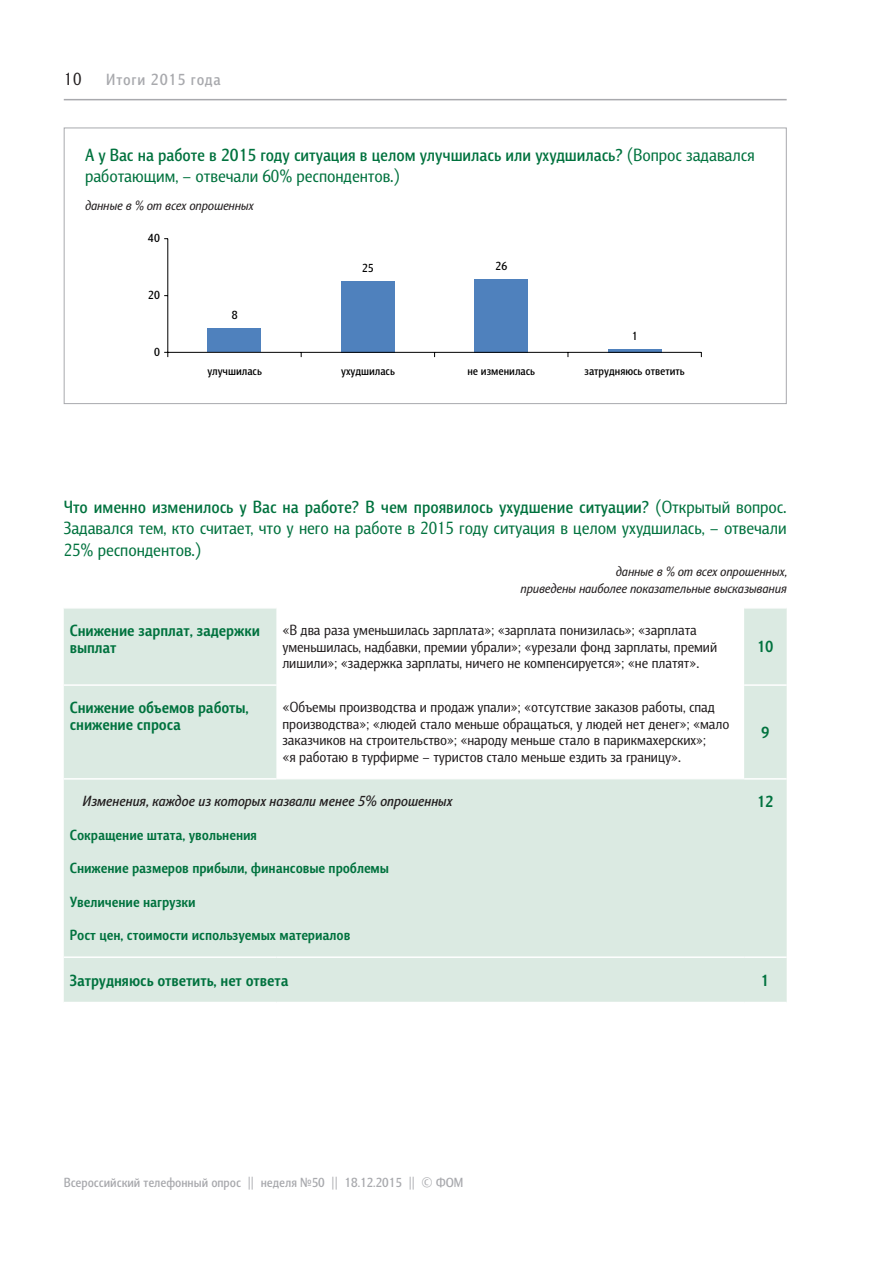
<style>
.page{position:relative;width:893px;height:1263px;background:#fff}
.page>*{position:absolute;margin:0;border:0;box-sizing:border-box;transform-origin:0 0}
.t1{font:18px/21.6px "Barnaul Grotesk";color:#00723e;text-align:justify}
.t2{font:500 18px/21.6px "Barnaul Grotesk";color:#00723e}
.t3{font:18px "Barnaul Grotesk";color:#231f20}
.t4{font:700 16.5px/16.5px "Barnaul Grotesk";color:#00723e}
.t5{font:500 16.5px "Barnaul Grotesk";letter-spacing:.05em;color:#a8a9ad}
.t6{font:15px/16.5px "Barnaul Grotesk";color:#231f20}
.t7{font:700 15px "Barnaul Grotesk";color:#00723e}
.t8{font:italic 500 15px "Barnaul Grotesk";color:#231f20}
.t9{font:italic 13.5px/16.2px "Barnaul Grotesk";color:#231f20;text-align:right}
.t10{font:500 13.5px "Barnaul Grotesk";color:#a8a9ad}
.t11{font:500 12px "Barnaul Grotesk";color:#000}
.s1{font-weight:400}
.s2{font-weight:500}
</style>
<div class="page">
<hr style="left:64px;top:99px;width:723px;height:1px;background:#a8a9ad">
<svg style="left:64px;top:608px;width:723px;height:394px;fill:#dbeae2"></svg>
<hr style="left:64px;top:956px;width:212px;height:2px;background:#fff">
<hr style="left:276px;top:956px;width:468px;height:2px;background:#fff">
<hr style="left:744px;top:956px;width:43px;height:2px;background:#fff">
<hr style="left:64px;top:684px;width:212px;height:2px;background:#fff">
<hr style="left:744px;top:684px;width:43px;height:2px;background:#fff">
<hr style="left:64px;top:778px;width:212px;height:2px;background:#fff">
<hr style="left:744px;top:778px;width:43px;height:2px;background:#fff">
<hr style="left:276px;top:685px;width:468px;height:1px;background:#fff">
<hr style="left:276px;top:778px;width:468px;height:1px;background:#fff">
<div style="left:208px;top:329px;width:53px;height:23px;background:#4f81bd"></div>
<div style="left:341px;top:281px;width:53px;height:71px;background:#4f81bd"></div>
<div style="left:475px;top:279px;width:53px;height:73px;background:#4f81bd"></div>
<hr style="left:608px;top:349px;width:53px;height:3px;background:#4f81bd">
<hr style="left:168px;top:239px;width:1px;height:113px;background:#000">
<hr style="left:168px;top:352px;width:533px;height:1px;background:#000">
<svg style="left:164px;top:352px;width:5px;height:5px"></svg>
<p class="t3" style="left:64px;top:69px;width:19px">10</p>
<p class="t5" style="left:106px;top:70px;width:116px">Итоги 2015 года</p>
<p class="t2" style="left:85px;top:144px;width:671px">А у Вас на работе в 2015 году ситуация в целом улучшилась или ухудшилась? <span class="s1">(Вопрос задавался работающим, – отвечали 60% респондентов.)</span></p>
<p class="t9" style="left:85px;top:197px;width:170px">данные в % от всех опрошенных</p>
<p class="t11" style="left:148px;top:231px;width:13px">40</p>
<p class="t11" style="left:148px;top:288px;width:13px">20</p>
<p class="t11" style="left:154px;top:344px;width:7px">0</p>
<p class="t11" style="left:232px;top:308px;width:7px">8</p>
<p class="t11" style="left:362px;top:260px;width:13px">25</p>
<p class="t11" style="left:496px;top:259px;width:13px">26</p>
<p class="t11" style="left:632px;top:329px;width:7px">1</p>
<p class="t11" style="left:207px;top:364px;width:56px">улучшилась</p>
<p class="t11" style="left:341px;top:364px;width:55px">ухудшилась</p>
<p class="t11" style="left:467px;top:364px;width:69px">не изменилась</p>
<p class="t11" style="left:584px;top:364px;width:102px">затрудняюсь ответить</p>
<p class="t1" style="left:64px;top:496px;width:724px"><span class="s2">Что именно изменилось у Вас на работе? В чем проявилось ухудшение ситуации?</span> (Открытый вопрос.<br>Задавался тем, кто считает, что у него на работе в 2015 году ситуация в целом ухудшилась, – отвечали 25% респондентов.)</p>
<p class="t9" style="left:521px;top:564px;width:268px">данные в % от всех опрошенных,<br>приведены наиболее показательные высказывания</p>
<p class="t4" style="left:70px;top:622px;width:192px">Снижение зарплат, задержки выплат</p>
<p class="t6" style="left:282px;top:622px;width:436px">«В два раза уменьшилась зарплата»; «зарплата понизилась»; «зарплата уменьшилась, надбавки, премии убрали»; «урезали фонд зарплаты, премий лишили»; «задержка зарплаты, ничего не компенсируется»; «не платят».</p>
<p class="t4" style="left:758px;top:638px;width:17px">10</p>
<p class="t4" style="left:70px;top:699px;width:180px">Снижение объемов работы, снижение спроса</p>
<p class="t6" style="left:282px;top:699px;width:448px">«Объемы производства и продаж упали»; «отсутствие заказов работы, спад производства»; «людей стало меньше обращаться, у людей нет денег»; «мало заказчиков на строительство»; «народу меньше стало в парикмахерских»;<br>«я работаю в турфирме – туристов стало меньше ездить за границу».</p>
<p class="t8" style="left:83px;top:792px;width:371px">Изменения, каждое из которых назвали менее 5% опрошенных</p>
<p class="t7" style="left:70px;top:826px;width:189px">Сокращение штата, увольнения</p>
<p class="t7" style="left:70px;top:859px;width:321px">Снижение размеров прибыли, финансовые проблемы</p>
<p class="t7" style="left:70px;top:893px;width:127px">Увеличение нагрузки</p>
<p class="t7" style="left:70px;top:926px;width:282px">Рост цен, стоимости используемых материалов</p>
<p class="t4" style="left:762px;top:723px;width:9px">9</p>
<p class="t4" style="left:758px;top:793px;width:17px">12</p>
<p class="t4" style="left:70px;top:971px;width:220px">Затрудняюсь ответить, нет ответа</p>
<p class="t4" style="left:762px;top:971px;width:9px">1</p>
<p class="t10" style="left:64px;top:1175px;width:401px">Всероссийский телефонный опрос || неделя №50 || 18.12.2015 || © ФОМ</p>
</div>
